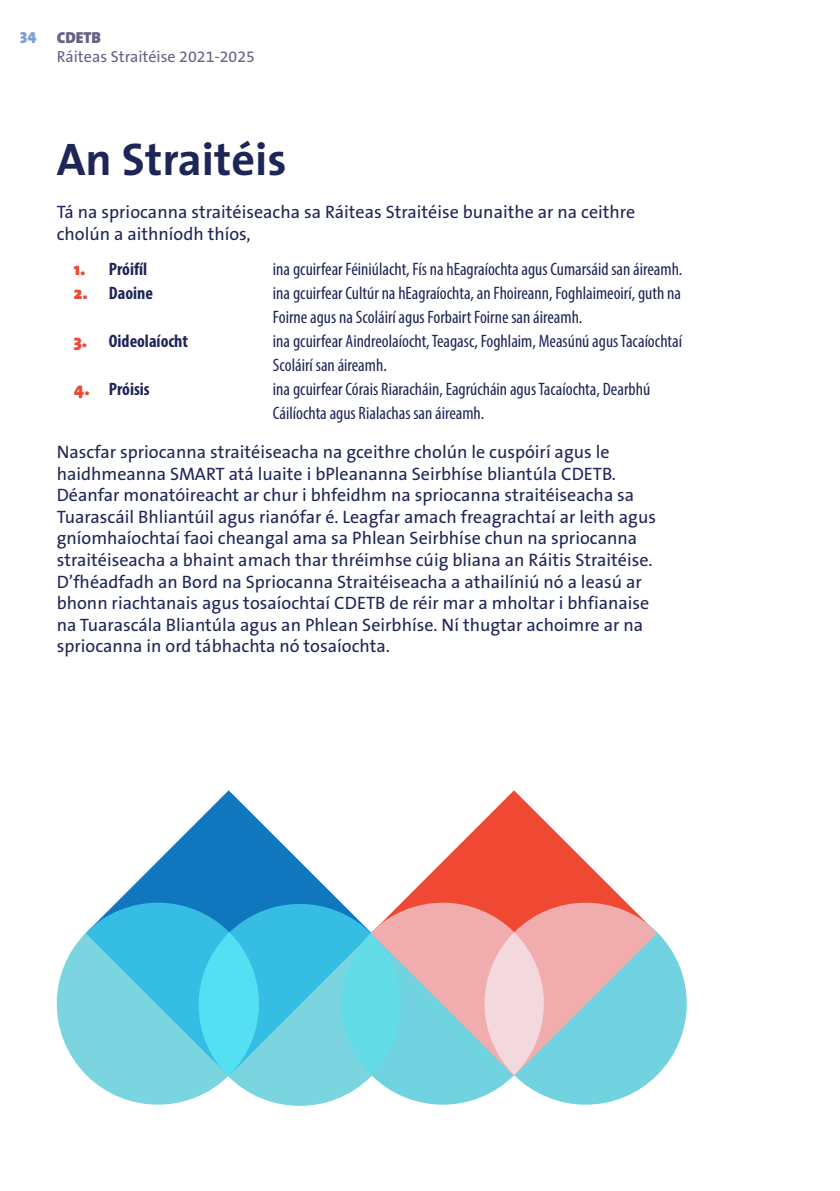
<style>
.page{position:relative;width:840px;height:1191px;background:#fff}
.page>*{position:absolute;margin:0;border:0;box-sizing:border-box;transform-origin:0 0}
.body{font:700 46px "The Sans";color:#1e2557}
.body-2{font:18px/21.6px "The Sans B5 Plain";color:#1e2557}
.t1{font:condensed 18px/24px "Myriad Pro";color:#1e2557}
.t2{font:700 condensed 18px "Myriad Pro";color:#1e2557}
.t3{font:16px "The Sans B5 Plain";color:#666284}
.t4{font:900 16px "The Sans";color:#666284}
.t5{font:16px "The Sans Black Caps";color:#7ba0d4}
.s1{font-family:"The Sans";font-weight:900;font-stretch:normal;color:#ef4934}
</style>
<div class="page">
<hr style="left:839px;top:0;width:1px;height:1191px;background:#ef4934">
<svg style="left:127px;top:790px;width:204px;height:104px;fill:#1077be"></svg>
<svg style="left:56px;top:892px;width:213px;height:213px;fill:#7ad5e1"></svg>
<svg style="left:189px;top:894px;width:142px;height:212px;background:#55c7e3"></svg>
<svg style="left:412px;top:790px;width:204px;height:102px"></svg>
<svg style="left:331px;top:892px;width:143px;height:213px;background:#9dc9d2"></svg>
<svg style="left:474px;top:892px;width:213px;height:213px;background:#c2c5c9"></svg>
<p class="t5" style="left:20px;top:24px;width:18px">34</p>
<p class="t4" style="left:57px;top:24px;width:46px">CDETB</p>
<p class="t3" style="left:57px;top:48px;width:200px">Ráiteas Straitéise 2021-2025</p>
<p class="body" style="left:57px;top:121px;width:231px">An Straitéis</p>
<p class="body-2" style="left:57px;top:202px;width:579px">Tá na spriocanna straitéiseacha sa Ráiteas Straitéise bunaithe ar na ceithre cholún a aithníodh thíos,</p>
<p class="t2" style="left:74px;top:258px;width:75px"><span class="s1">1.</span> Próifíl</p>
<p class="t1" style="left:273px;top:257px;width:411px">ina gcuirfear Féiniúlacht, Fís na hEagraíochta agus Cumarsáid san áireamh.</p>
<p class="t2" style="left:74px;top:282px;width:81px"><span class="s1">2.</span> Daoine</p>
<p class="t1" style="left:273px;top:281px;width:409px">ina gcuirfear Cultúr na hEagraíochta, an Fhoireann, Foghlaimeoirí, guth na<br>Foirne agus na Scoláirí agus Forbairt Foirne san áireamh.</p>
<p class="t2" style="left:74px;top:330px;width:116px"><span class="s1">3.</span> Oideolaíocht</p>
<p class="t1" style="left:273px;top:329px;width:410px">ina gcuirfear Aindreolaíocht, Teagasc, Foghlaim, Measúnú agus Tacaíochtaí<br>Scoláirí san áireamh.</p>
<p class="t2" style="left:74px;top:378px;width:77px"><span class="s1">4.</span> Próisis</p>
<p class="t1" style="left:273px;top:377px;width:378px">ina gcuirfear Córais Riaracháin, Eagrúcháin agus Tacaíochta, Dearbhú<br>Cáilíochta agus Rialachas san áireamh.</p>
<p class="body-2" style="left:57px;top:442px;width:600px">Nascfar spriocanna straitéiseacha na gceithre cholún le cuspóirí agus le haidhmeanna SMART atá luaite i bPleananna Seirbhíse bliantúla CDETB.<br>Déanfar monatóireacht ar chur i bhfeidhm na spriocanna straitéiseacha sa Tuarascáil Bhliantúil agus rianófar é. Leagfar amach freagrachtaí ar leith agus gníomhaíochtaí faoi cheangal ama sa Phlean Seirbhíse chun na spriocanna straitéiseacha a bhaint amach thar thréimhse cúig bliana an Ráitis Straitéise.<br>D’fhéadfadh an Bord na Spriocanna Straitéiseacha a athailíniú nó a leasú ar bhonn riachtanais agus tosaíochtaí CDETB de réir mar a mholtar i bhfianaise na Tuarascála Bliantúla agus an Phlean Seirbhíse. Ní thugtar achoimre ar na spriocanna in ord tábhachta nó tosaíochta.</p>
</div>
